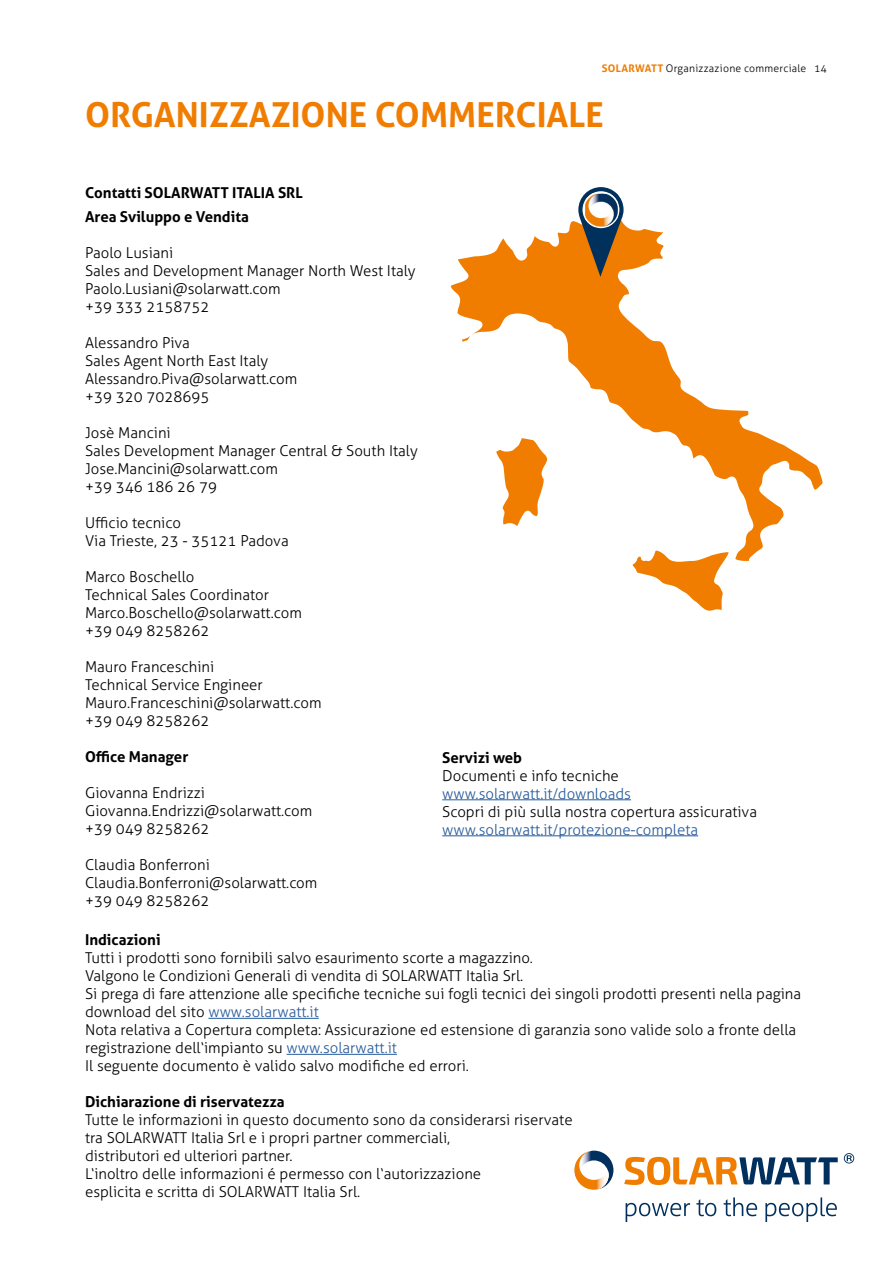
<style>
.page{position:relative;width:893px;height:1263px;background:#fff}
.page>*{position:absolute;margin:0;border:0;box-sizing:border-box;transform-origin:0 0}
.t1{font:700 34.5px "Aller";color:#f07d00}
.t2{font:300 15px/18px "Aller";color:#000}
.t3{font:700 15px/24px "Aller";color:#000}
.t4{font:300 15px "Aller";color:#275b9b}
.t5{font:300 10.5px "Aller";letter-spacing:.025em;color:#000}
.s1{font-weight:700;color:#ef7d00}
.s2{color:#275b9b}
</style>
<div class="page">
<svg style="left:632px;top:565px;width:91px;height:46px"></svg>
<svg style="left:450px;top:221px;width:373px;height:344px"></svg>
<svg style="left:578px;top:187px;width:46px;height:90px;background:#916f47"></svg>
<img style="left:585px;top:194px;width:33px;height:33px">
<hr style="left:442px;top:799px;width:189px;height:1px;background:#275b9b">
<hr style="left:442px;top:835px;width:256px;height:1px;background:#275b9b">
<hr style="left:208px;top:1018px;width:111px;height:1px;background:#275b9b">
<hr style="left:287px;top:1054px;width:110px;height:1px;background:#275b9b">
<svg style="left:844px;top:1153px;width:10px;height:10px"></svg>
<svg style="left:624px;top:1157px;width:214px;height:28px"></svg>
<svg style="left:626px;top:1197px;width:211px;height:25px"></svg>
<svg style="left:609px;top:1158px;width:4px;height:25px"></svg>
<img style="left:574px;top:1150px;width:35px;height:40px">
<p class="t5" style="left:602px;top:61px;width:227px"><span class="s1">SOLARWATT</span> Organizzazione commerciale 14</p>
<h1 class="t1" style="left:85px;top:94px;width:520px">ORGANIZZAZIONE COMMERCIALE</h1>
<p class="t3" style="left:85px;top:181px;width:219px">Contatti SOLARWATT ITALIA SRL<br>Area Sviluppo e Vendita</p>
<p class="t2" style="left:85px;top:244px;width:332px">Paolo Lusiani<br>Sales and Development Manager North West Italy<br>Paolo.Lusiani@solarwatt.com<br>+39 333 2158752</p>
<p class="t2" style="left:85px;top:334px;width:214px">Alessandro Piva<br>Sales Agent North East Italy<br>Alessandro.Piva@solarwatt.com +39 320 7028695</p>
<p class="t2" style="left:85px;top:424px;width:334px">Josè Mancini<br>Sales Development Manager Central &amp; South Italy<br>Jose.Mancini@solarwatt.com<br>+39 346 186 26 79</p>
<p class="t2" style="left:85px;top:514px;width:205px">Ufficio tecnico<br>Via Trieste, 23 - 35121 Padova</p>
<p class="t2" style="left:85px;top:568px;width:218px">Marco Boschello<br>Technical Sales Coordinator<br>Marco.Boschello@solarwatt.com +39 049 8258262</p>
<p class="t2" style="left:85px;top:658px;width:238px">Mauro Franceschini<br>Technical Service Engineer<br>Mauro.Franceschini@solarwatt.com +39 049 8258262</p>
<p class="t3" style="left:85px;top:745px;width:105px">Office Manager</p>
<p class="t2" style="left:85px;top:784px;width:229px">Giovanna Endrizzi<br>Giovanna.Endrizzi@solarwatt.com +39 049 8258262</p>
<p class="t2" style="left:85px;top:856px;width:234px">Claudia Bonferroni<br>Claudia.Bonferroni@solarwatt.com +39 049 8258262</p>
<p class="t3" style="left:442px;top:745px;width:81px">Servizi web</p>
<p class="t2" style="left:442px;top:766px;width:178px">Documenti e info tecniche</p>
<p class="t4" style="left:442px;top:784px;width:190px">www.solarwatt.it/downloads</p>
<p class="t2" style="left:442px;top:802px;width:316px">Scopri di più sulla nostra copertura assicurativa</p>
<p class="t4" style="left:442px;top:820px;width:257px">www.solarwatt.it/protezione-completa</p>
<p class="t3" style="left:85px;top:928px;width:77px">Indicazioni</p>
<p class="t2" style="left:85px;top:949px;width:718px">Tutti i prodotti sono fornibili salvo esaurimento scorte a magazzino.<br>Valgono le Condizioni Generali di vendita di SOLARWATT Italia Srl.<br>Si prega di fare attenzione alle specifiche tecniche sui fogli tecnici dei singoli prodotti presenti nella pagina download del sito <span class="s2">www.solarwatt.it<br></span>Nota relativa a Copertura completa: Assicurazione ed estensione di garanzia sono valide solo a fronte della registrazione dell‘impianto su <span class="s2">www.solarwatt.it<br></span>Il seguente documento è valido salvo modifiche ed errori.</p>
<p class="t3" style="left:85px;top:1090px;width:201px">Dichiarazione di riservatezza</p>
<p class="t2" style="left:85px;top:1111px;width:489px">Tutte le informazioni in questo documento sono da considerarsi riservate tra SOLARWATT Italia Srl e i propri partner commerciali,<br>distributori ed ulteriori partner.<br>L‘inoltro delle informazioni é permesso con l‘autorizzazione<br>esplicita e scritta di SOLARWATT Italia Srl.</p>
</div>
